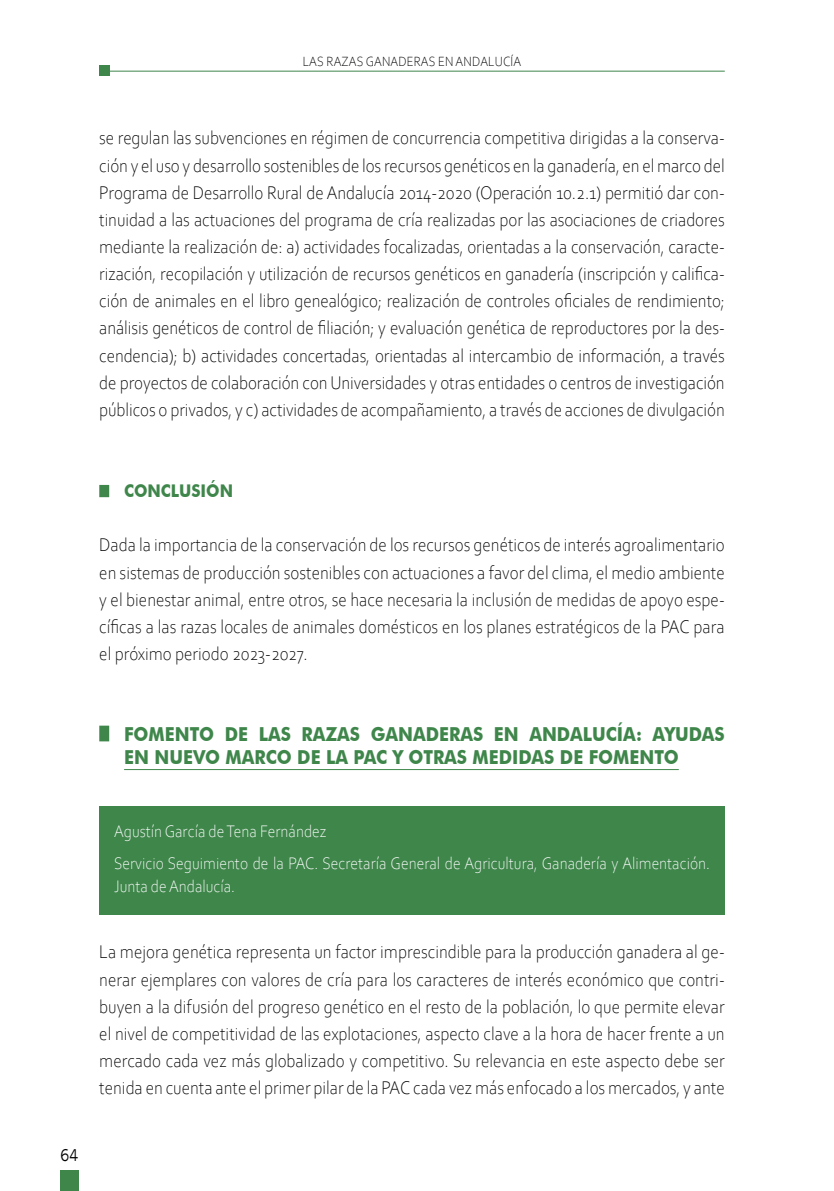
<style>
.page{position:relative;width:834px;height:1191px;background:#fff}
.page>*{position:absolute;margin:0;border:0;box-sizing:border-box;transform-origin:0 0}
.t1{font:300 19.25px/27.1px "Corbel";color:#000;text-align:justify;scale:.9 1}
.t2{font:700 19.25px/22.8px "Futura BT";color:#3f864b;scale:.91 1}
.t3{font:300 17.5px/32.7px "Corbel";color:#fff;scale:.9 1}
.t4{font:700 17.5px "Futura BT";color:#3f864b;scale:.9 1}
.t5{font:15.75px "News Gothic";color:#000;scale:.9 1}
.t6{font:300 14px "Corbel";letter-spacing:.01em;color:#000;scale:.9 1}
</style>
<div class="page">
<div style="left:60px;top:1169px;width:19px;height:22px;background:#3f864b"></div>
<hr style="left:99px;top:71px;width:625px;height:1px;background:#3f864b">
<div style="left:99px;top:66px;width:11px;height:10px;background:#3f864b"></div>
<div style="left:99px;top:806px;width:625px;height:108px;background:#3f864b"></div>
<div style="left:99px;top:485px;width:10px;height:12px;background:#3f864b"></div>
<div style="left:99px;top:725px;width:10px;height:16px;background:#3f864b"></div>
<hr style="left:124px;top:769px;width:554px;height:1px;background:#3f864b">
<p class="t6" style="left:303px;top:53px;width:244px">LAS RAZAS GANADERAS EN ANDALUCÍA</p>
<p class="t1" style="left:99px;top:124px;width:696px">se regulan las subvenciones en régimen de concurrencia competitiva dirigidas a la conserva&shy;ción y el uso y desarrollo sostenibles de los recursos genéticos en la ganadería, en el marco del Programa de Desarrollo Rural de Andalucía 2014-2020 (Operación 10.2.1) permitió dar con&shy;tinuidad a las actuaciones del programa de cría realizadas por las asociaciones de criadores mediante la realización de: a) actividades focalizadas, orientadas a la conservación, caracte&shy;rización, recopilación y utilización de recursos genéticos en ganadería (inscripción y califica&shy;ción de animales en el libro genealógico; realización de controles oficiales de rendimiento; análisis genéticos de control de filiación; y evaluación genética de reproductores por la des&shy;cendencia); b) actividades concertadas, orientadas al intercambio de información, a través de proyectos de colaboración con Universidades y otras entidades o centros de investigación públicos o privados, y c) actividades de acompañamiento, a través de acciones de divulgación</p>
<p class="t4" style="left:124px;top:480px;width:123px">CONCLUSIÓN</p>
<p class="t1" style="left:99px;top:531px;width:696px">Dada la importancia de la conservación de los recursos genéticos de interés agroalimentario en sistemas de producción sostenibles con actuaciones a favor del clima, el medio ambiente y el bienestar animal, entre otros, se hace necesaria la inclusión de medidas de apoyo espe&shy;cíficas a las razas locales de animales domésticos en los planes estratégicos de la PAC para el próximo periodo 2023-2027.</p>
<p class="t2" style="left:124px;top:723px;width:661px">FOMENTO DE LAS RAZAS GANADERAS EN ANDALUCÍA: AYUDAS<br>EN NUEVO MARCO DE LA PAC Y OTRAS MEDIDAS DE FOMENTO</p>
<p class="t5" style="left:61px;top:1146px;width:21px">64</p>
<p class="t3" style="left:114px;top:813px;width:663px">Agustín García de Tena Fernández<br>Servicio Seguimiento de la PAC. Secretaría General de Agricultura, Ganadería y Alimentación.</p>
<p class="t3" style="left:114px;top:869px;width:136px">Junta de Andalucía.</p>
<p class="t1" style="left:99px;top:937px;width:696px">La mejora genética representa un factor imprescindible para la producción ganadera al ge&shy;nerar ejemplares con valores de cría para los caracteres de interés económico que contri&shy;buyen a la difusión del progreso genético en el resto de la población, lo que permite elevar el nivel de competitividad de las explotaciones, aspecto clave a la hora de hacer frente a un mercado cada vez más globalizado y competitivo. Su relevancia en este aspecto debe ser tenida en cuenta ante el primer pilar de la PAC cada vez más enfocado a los mercados, y ante</p>
</div>
